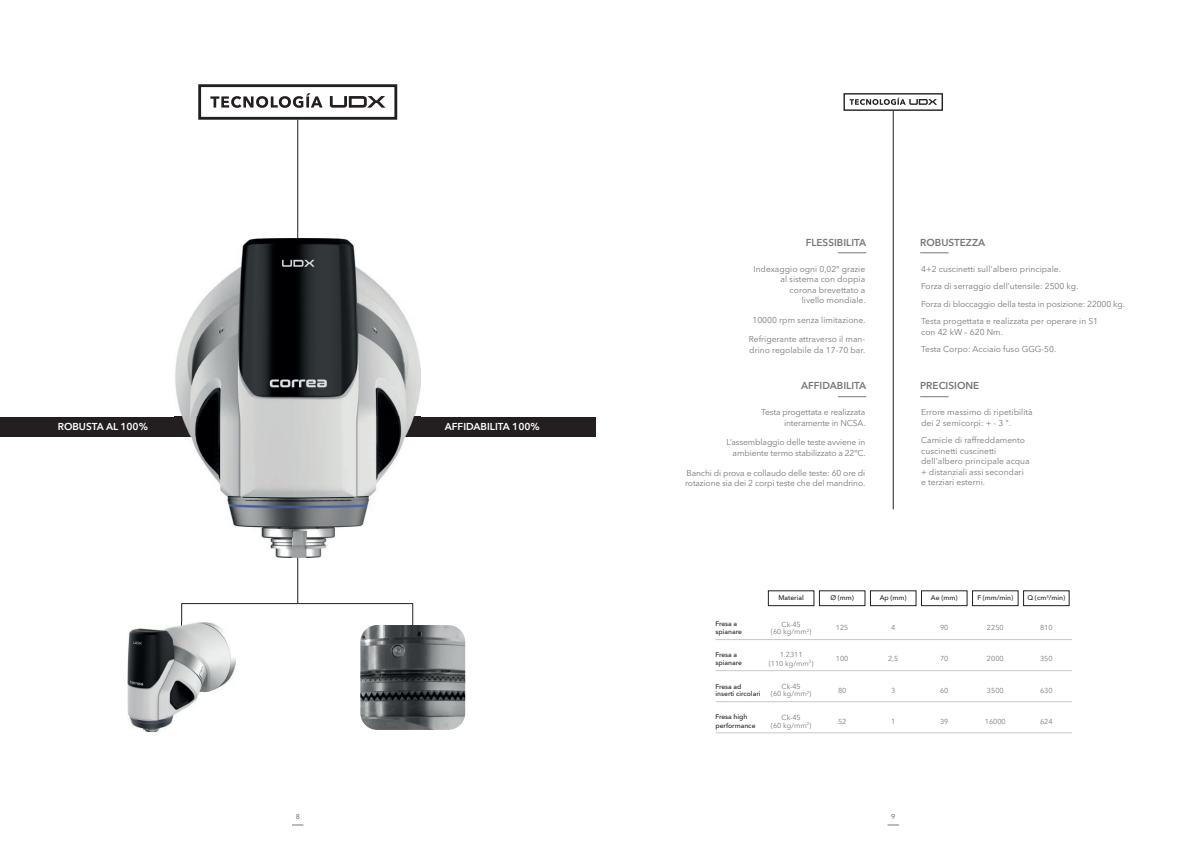
<style>
.page{position:relative;width:1191px;height:842px;background:#fff}
.page>*{position:absolute;margin:0;border:0;box-sizing:border-box;transform-origin:0 0}
.t1{font:600 10px "Avenir Next";color:#76787b}
.t2{font:600 10px "Avenir Next";color:#fff}
.t3{font:8.5px/10.5px "Avenir Next";color:#76787b}
.t4{font:7.2px/7.3px "Avenir Next";color:#76787b;text-align:center}
.t5{font:500 7px "Avenir Next";color:#76787b}
.t6{font:500 6.8px/8.1px "Avenir Next";color:#231f20}
</style>
<div class="page">
<hr style="left:297px;top:120px;width:1px;height:483px;background:#231f20">
<div style="left:0;top:417px;width:595px;height:20px;background:#231f20"></div>
<svg style="left:887px;top:825px;width:12px;height:1px"></svg>
<img style="left:175px;top:238px;width:245px;height:320px">
<img style="left:297px;top:437px;width:1px;height:121px">
<img style="left:297px;top:238px;width:1px;height:179px">
<svg style="left:297px;top:417px;width:1px;height:20px"></svg>
<hr style="left:893px;top:111px;width:1px;height:398px;background:#231f20">
<div style="left:768px;top:591px;width:46px;height:15px;border:1px solid #231f20"></div>
<div style="left:819px;top:591px;width:46px;height:15px;border:1px solid #231f20"></div>
<div style="left:870px;top:591px;width:46px;height:15px;border:1px solid #231f20"></div>
<div style="left:921px;top:591px;width:46px;height:15px;border:1px solid #231f20"></div>
<div style="left:972px;top:591px;width:46px;height:15px;border:1px solid #231f20"></div>
<div style="left:1023px;top:591px;width:46px;height:15px;border:1px solid #231f20"></div>
<hr style="left:715px;top:639px;width:356px;height:1px;background:#c7c8ca">
<hr style="left:715px;top:670px;width:356px;height:1px;background:#c7c8ca">
<hr style="left:715px;top:701px;width:356px;height:1px;background:#c7c8ca">
<hr style="left:715px;top:733px;width:356px;height:1px;background:#c7c8ca">
<svg style="left:838px;top:253px;width:28px;height:1px"></svg>
<svg style="left:838px;top:396px;width:28px;height:1px"></svg>
<svg style="left:920px;top:253px;width:28px;height:1px"></svg>
<svg style="left:920px;top:396px;width:28px;height:1px"></svg>
<hr style="left:182px;top:603px;width:231px;height:1px;background:#231f20">
<hr style="left:181px;top:603px;width:1px;height:38px;background:#231f20">
<hr style="left:412px;top:603px;width:1px;height:38px;background:#231f20">
<img style="left:360px;top:625px;width:105px;height:105px;border-radius:17px">
<img style="left:127px;top:622px;width:109px;height:110px">
<svg style="left:181px;top:622px;width:1px;height:19px"></svg>
<svg style="left:198px;top:84px;width:199px;height:36px"></svg>
<svg style="left:843px;top:93px;width:100px;height:18px"></svg>
<p class="t2" style="left:58px;top:421px;width:92px">ROBUSTA AL 100%</p>
<p class="t2" style="left:445px;top:421px;width:97px">AFFIDABILITA 100%</p>
<p class="t1" style="left:805px;top:236px;width:62px">FLESSIBILITA</p>
<p class="t3" style="left:753px;top:264px;width:114px;text-align:right">Indexaggio ogni 0,02º grazie al sistema con doppia corona brevettato a<br>livello mondiale.</p>
<p class="t3" style="left:752px;top:315px;width:115px">10000 rpm senza limitazione.</p>
<p class="t3" style="left:749px;top:335px;width:118px">Refrigerante attraverso il man&shy;drino regolabile da 17-70 bar.</p>
<p class="t1" style="left:801px;top:380px;width:67px">AFFIDABILITA</p>
<p class="t3" style="left:761px;top:408px;width:106px;text-align:right">Testa progettata e realizzata interamente in NCSA.</p>
<p class="t3" style="left:726px;top:438px;width:140px;text-align:right">L’assemblaggio delle teste avviene in ambiente termo stabilizzato a 22ºC.</p>
<p class="t3" style="left:685px;top:468px;width:182px">Banchi di prova e collaudo delle teste: 60 ore di rotazione sia dei 2 corpi teste che del mandrino.</p>
<p class="t1" style="left:920px;top:236px;width:67px">ROBUSTEZZA</p>
<p class="t3" style="left:921px;top:261px;width:205px;line-height:17.6px">4+2 cuscinetti sull'albero principale.<br>Forza di serraggio dell’utensile: 2500 kg.<br>Forza di bloccaggio della testa in posizione: 22000 kg.<br>Testa progettata e realizzata per operare in S1</p>
<p class="t3" style="left:921px;top:324px;width:137px;line-height:17.6px">con 42 kW – 620 Nm.<br>Testa Corpo: Acciaio fuso GGG-50.</p>
<p class="t1" style="left:920px;top:380px;width:61px">PRECISIONE</p>
<p class="t3" style="left:921px;top:408px;width:113px">Errore massimo di ripetibilità dei 2 semicorpi: + - 3 ".</p>
<p class="t3" style="left:921px;top:436px;width:110px">Camicie di raffreddamento cuscinetti cuscinetti dell'albero principale acqua + distanziali assi secondari e terziari esterni.</p>
<p class="t6" style="left:778px;top:594px;width:27px">Material</p>
<p class="t6" style="left:830px;top:594px;width:25px">Ø (mm)</p>
<p class="t6" style="left:879px;top:594px;width:28px">Ap (mm)</p>
<p class="t6" style="left:931px;top:594px;width:28px">Ae (mm)</p>
<p class="t6" style="left:977px;top:594px;width:37px">F (mm/min)</p>
<p class="t6" style="left:1027px;top:594px;width:39px">Q (cm<sup>3</sup>/min)</p>
<p class="t4" style="left:836px;top:625px;width:14px">125</p>
<p class="t4" style="left:891px;top:625px;width:6px">4</p>
<p class="t4" style="left:940px;top:625px;width:10px">90</p>
<p class="t4" style="left:987px;top:625px;width:18px">2250</p>
<p class="t4" style="left:1040px;top:625px;width:14px">810</p>
<p class="t6" style="left:715px;top:620px;width:28px">Fresa a spianare</p>
<p class="t4" style="left:771px;top:621px;width:42px">Ck-45<br>(60 kg/mm<sup>2</sup>)</p>
<p class="t6" style="left:715px;top:651px;width:28px">Fresa a spianare</p>
<p class="t4" style="left:768px;top:651px;width:46px;line-height:8.1px">1.2311<br>(110 kg/mm<sup>2</sup>)</p>
<p class="t4" style="left:836px;top:656px;width:14px">100</p>
<p class="t4" style="left:888px;top:656px;width:12px">2,5</p>
<p class="t4" style="left:940px;top:656px;width:10px">70</p>
<p class="t4" style="left:987px;top:656px;width:18px">2000</p>
<p class="t4" style="left:1040px;top:656px;width:14px">350</p>
<p class="t6" style="left:715px;top:683px;width:47px;line-height:7.3px">Fresa ad inserti circolari</p>
<p class="t4" style="left:771px;top:683px;width:42px">Ck-45<br>(60 kg/mm<sup>2</sup>)</p>
<p class="t4" style="left:838px;top:687px;width:10px">80</p>
<p class="t4" style="left:891px;top:687px;width:6px">3</p>
<p class="t4" style="left:940px;top:687px;width:10px">60</p>
<p class="t4" style="left:987px;top:687px;width:18px">3500</p>
<p class="t4" style="left:1040px;top:687px;width:14px">630</p>
<p class="t6" style="left:715px;top:714px;width:42px">Fresa high performance</p>
<p class="t4" style="left:771px;top:714px;width:42px;line-height:8.1px">Ck-45<br>(60 kg/mm<sup>2</sup>)</p>
<p class="t4" style="left:838px;top:718px;width:10px">52</p>
<p class="t4" style="left:891px;top:718px;width:6px">1</p>
<p class="t4" style="left:940px;top:718px;width:10px">39</p>
<p class="t4" style="left:985px;top:718px;width:22px">16000</p>
<p class="t4" style="left:1040px;top:718px;width:14px">624</p>
<p class="t5" style="left:296px;top:813px;width:6px">8</p>
<p class="t5" style="left:891px;top:813px;width:6px">9</p>
</div>
